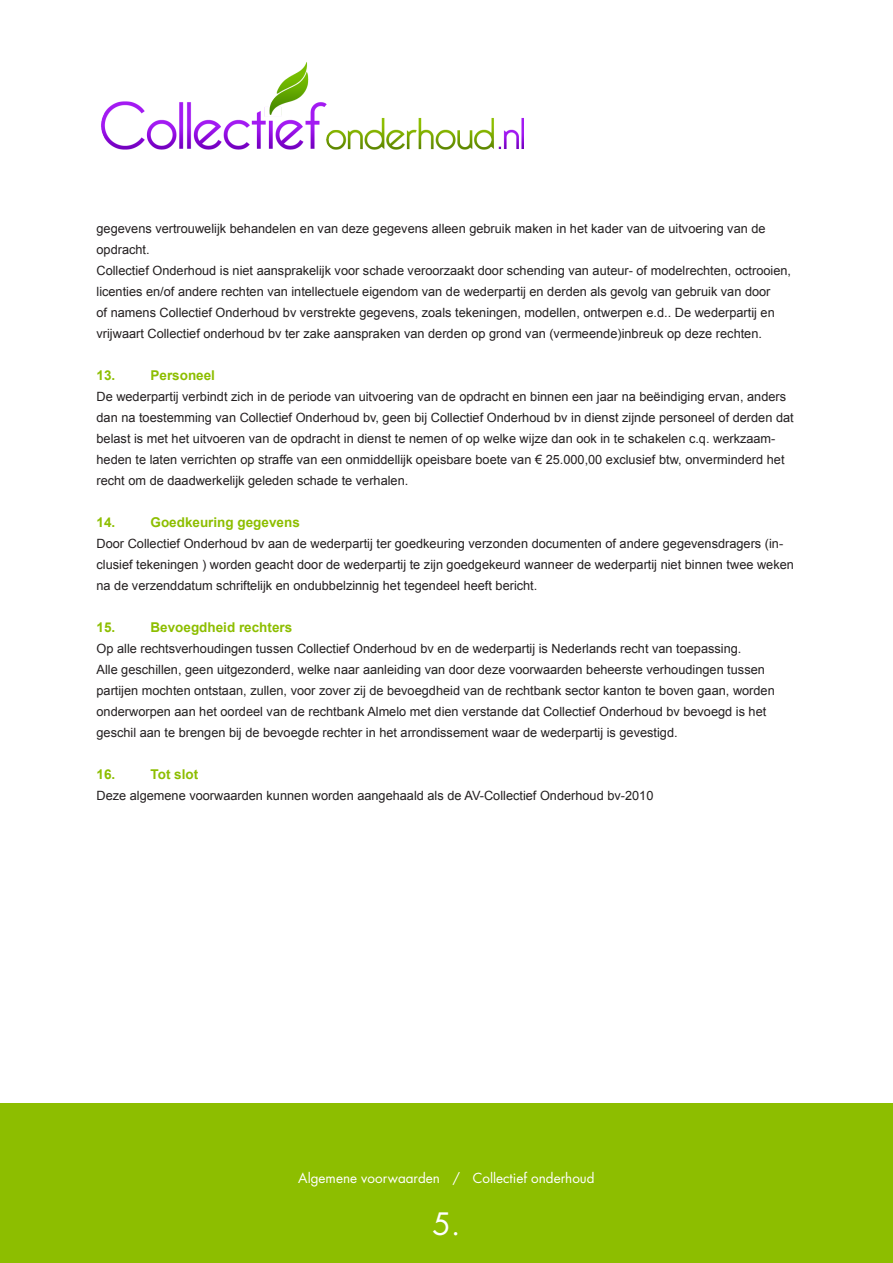
<style>
.page{position:relative;width:893px;height:1263px;background:#fff}
.page>*{position:absolute;margin:0;border:0;box-sizing:border-box;transform-origin:0 0}
.t1{font:30px "Futura Std";color:#fff}
.t2{font:700 13.5px "Arial";color:#8dbe00}
.t3{font:13.5px "Futura Std";color:#fff}
.t4{font:12.75px/21px "Arial";color:#231f20}
</style>
<div class="page">
<div style="left:0;top:1103px;width:893px;height:160px;background:#8dbe00"></div>
<img style="left:101px;top:62px;width:423px;height:88px">
<p class="t4" style="left:97px;top:218px;width:671px">gegevens vertrouwelijk behandelen en van deze gegevens alleen gebruik maken in het kader van de uitvoering van de opdracht.</p>
<p class="t4" style="left:97px;top:260px;width:696px">Collectief Onderhoud is niet aansprakelijk voor schade veroorzaakt door schending van auteur- of modelrechten, octrooien, licenties en/of andere rechten van intellectuele eigendom van de wederpartij en derden als gevolg van gebruik van door<br>of namens Collectief Onderhoud bv verstrekte gegevens, zoals tekeningen, modellen, ontwerpen e.d.. De wederpartij en vrijwaart Collectief onderhoud bv ter zake aanspraken van derden op grond van (vermeende)inbreuk op deze rechten.</p>
<p class="t2" style="left:97px;top:366px;width:20px">13.</p>
<p class="t2" style="left:151px;top:366px;width:66px">Personeel</p>
<p class="t4" style="left:97px;top:386px;width:699px">De wederpartij verbindt zich in de periode van uitvoering van de opdracht en binnen een jaar na beëindiging ervan, anders dan na toestemming van Collectief Onderhoud bv, geen bij Collectief Onderhoud bv in dienst zijnde personeel of derden dat belast is met het uitvoeren van de opdracht in dienst te nemen of op welke wijze dan ook in te schakelen c.q. werkzaam&shy;heden te laten verrichten op straffe van een onmiddellijk opeisbare boete van € 25.000,00 exclusief btw, onverminderd het recht om de daadwerkelijk geleden schade te verhalen.</p>
<p class="t2" style="left:97px;top:513px;width:20px">14.</p>
<p class="t2" style="left:151px;top:513px;width:151px">Goedkeuring gegevens</p>
<p class="t4" style="left:97px;top:533px;width:699px">Door Collectief Onderhoud bv aan de wederpartij ter goedkeuring verzonden documenten of andere gegevensdragers (in&shy;clusief tekeningen ) worden geacht door de wederpartij te zijn goedgekeurd wanneer de wederpartij niet binnen twee weken na de verzenddatum schriftelijk en ondubbelzinnig het tegendeel heeft bericht.</p>
<p class="t2" style="left:97px;top:618px;width:20px">15.</p>
<p class="t2" style="left:151px;top:618px;width:143px">Bevoegdheid rechters</p>
<p class="t4" style="left:97px;top:638px;width:646px">Op alle rechtsverhoudingen tussen Collectief Onderhoud bv en de wederpartij is Nederlands recht van toepassing.</p>
<p class="t4" style="left:97px;top:659px;width:680px">Alle geschillen, geen uitgezonderd, welke naar aanleiding van door deze voorwaarden beheerste verhoudingen tussen partijen mochten ontstaan, zullen, voor zover zij de bevoegdheid van de rechtbank sector kanton te boven gaan, worden onderworpen aan het oordeel van de rechtbank Almelo met dien verstande dat Collectief Onderhoud bv bevoegd is het geschil aan te brengen bij de bevoegde rechter in het arrondissement waar de wederpartij is gevestigd.</p>
<p class="t2" style="left:97px;top:765px;width:20px">16.</p>
<p class="t2" style="left:151px;top:765px;width:49px">Tot slot</p>
<p class="t4" style="left:97px;top:785px;width:558px">Deze algemene voorwaarden kunnen worden aangehaald als de AV-Collectief Onderhoud bv-2010</p>
<p class="t3" style="left:298px;top:1169px;width:298px">Algemene voorwaarden / Collectief onderhoud</p>
<p class="t1" style="left:433px;top:1205px;width:29px">5.</p>
</div>
